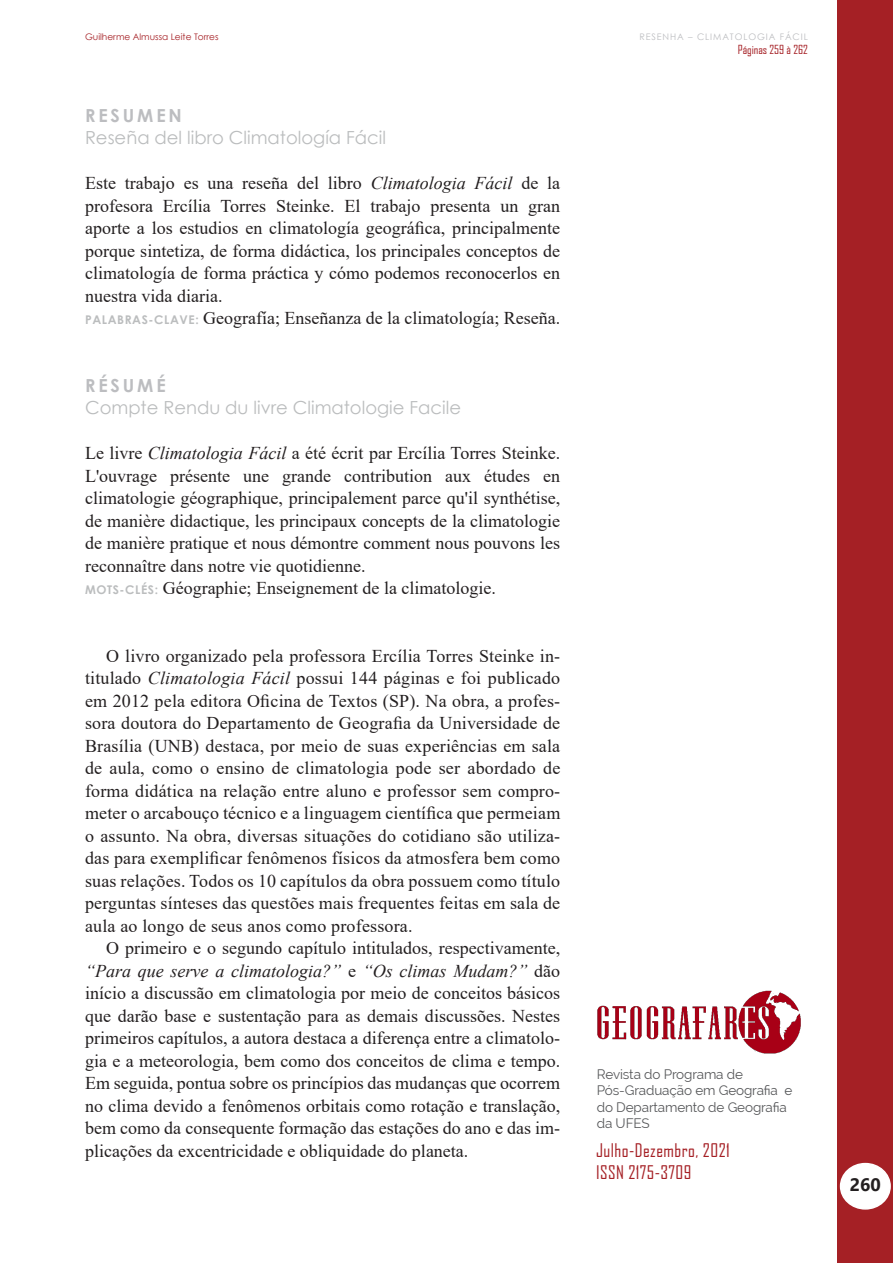
<style>
.page{position:relative;width:893px;height:1263px;background:#fff}
.page>*{position:absolute;margin:0;border:0;box-sizing:border-box;transform-origin:0 0}
.Corpo_do_Texto_Ofici{font:18px/22.5px "Times New Roman";color:#231f20;text-align:justify}
.t1{font:18px "Century Gothic";color:#bbbdbe}
.t2{font:18px/21.6px "Agency FB";letter-spacing:.025em;color:#a52025}
.TÍTULO_CENTURY{font:700 18px "Century Gothic";letter-spacing:.16em;color:#bcbdc0}
.t3{font:700 18px "Segoe UI";color:#231f20}
.t4{font:13.5px/16.2px "Raleway";letter-spacing:-.01em;color:#57585a}
.t5{font:12px "Agency FB";color:#a52025}
.t6{font:9px "Century Gothic";color:#a52025}
.t7{font:9px "Century Gothic";letter-spacing:.1em;color:#bcbdc0}
.s1{font-style:italic}
.s2{font-family:"Century Gothic";font-weight:700;font-size:12px;color:#bbbdbe}
</style>
<div class="page">
<div style="left:838px;top:0;width:55px;height:1263px;background:#a52025"></div>
<div style="left:841px;top:1163px;width:49px;height:46px;background:#fff;border-radius:50%"></div>
<div style="left:840px;top:1163px;width:51px;height:46px;border:2px solid #fff;border-radius:50%"></div>
<img style="left:597px;top:990px;width:204px;height:64px">
<p class="t6" style="left:85px;top:30px;width:135px">Guilherme Almussa Leite Torres</p>
<p class="TÍTULO_CENTURY" style="left:85px;top:101px;width:98px">RESUMEN</p>
<p class="t1" style="left:85px;top:125px;width:303px">Reseña del libro Climatología Fácil</p>
<p class="Corpo_do_Texto_Ofici" style="left:85px;top:171px;width:477px">Este trabajo es una reseña del libro <span class="s1">Climatologia Fácil</span> de la profesora Ercília Torres Steinke. El trabajo presenta un gran aporte a los estudios en climatología geográfica, principalmente porque sintetiza, de forma didáctica, los principales conceptos de climatología de forma práctica y cómo podemos reconocerlos en nuestra vida diaria.</p>
<p class="Corpo_do_Texto_Ofici" style="left:85px;top:306px;width:477px"><span class="s2">PALABRAS-CLAVE:</span> Geografía; Enseñanza de la climatología; Reseña.</p>
<p class="TÍTULO_CENTURY" style="left:85px;top:371px;width:82px">RÉSUMÉ</p>
<p class="t1" style="left:85px;top:395px;width:378px">Compte Rendu du livre Climatologie Facile</p>
<p class="Corpo_do_Texto_Ofici" style="left:85px;top:441px;width:477px">Le livre <span class="s1">Climatologia Fácil</span> a été écrit par Ercília Torres Steinke.<br>L'ouvrage présente une grande contribution aux études en climatologie géographique, principalement parce qu'il synthétise, de manière didactique, les principaux concepts de la climatologie de manière pratique et nous démontre comment nous pouvons les reconnaître dans notre vie quotidienne.</p>
<p class="Corpo_do_Texto_Ofici" style="left:85px;top:576px;width:413px"><span class="s2">MOTS-CLÉS:</span> Géographie; Enseignement de la climatologie.</p>
<p class="Corpo_do_Texto_Ofici" style="left:85px;top:644px;width:477px;text-indent:21px">O livro organizado pela professora Ercília Torres Steinke in&shy;titulado <span class="s1">Climatologia Fácil</span> possui 144 páginas e foi publicado em 2012 pela editora Oficina de Textos (SP). Na obra, a profes&shy;sora doutora do Departamento de Geografia da Universidade de Brasília (UNB) destaca, por meio de suas experiências em sala de aula, como o ensino de climatologia pode ser abordado de forma didática na relação entre aluno e professor sem compro&shy;meter o arcabouço técnico e a linguagem científica que permeiam o assunto. Na obra, diversas situações do cotidiano são utiliza&shy;das para exemplificar fenômenos físicos da atmosfera bem como suas relações. Todos os 10 capítulos da obra possuem como título perguntas sínteses das questões mais frequentes feitas em sala de aula ao longo de seus anos como professora.</p>
<p class="Corpo_do_Texto_Ofici" style="left:85px;top:936px;width:477px;text-indent:21px">O primeiro e o segundo capítulo intitulados, respectivamente, <span class="s1">“Para que serve a climatologia?”</span> e <span class="s1">“Os climas Mudam?”</span> dão início a discussão em climatologia por meio de conceitos básicos que darão base e sustentação para as demais discussões. Nestes primeiros capítulos, a autora destaca a diferença entre a climatolo&shy;gia e a meteorologia, bem como dos conceitos de clima e tempo.<br>Em seguida, pontua sobre os princípios das mudanças que ocorrem no clima devido a fenômenos orbitais como rotação e translação, bem como da consequente formação das estações do ano e das im&shy;plicações da excentricidade e obliquidade do planeta.</p>
<p class="t7" style="left:639px;top:30px;width:170px">RESENHA – CLIMATOLOGIA FÁCIL</p>
<p class="t5" style="left:738px;top:42px;width:72px">Páginas 259 à 262</p>
<p class="t4" style="left:597px;top:1066px;width:197px">Revista do Programa de<br>Pós-Graduação em Geografia e do Departamento de Geografia da UFES</p>
<p class="t2" style="left:596px;top:1139px;width:135px">Julho-Dezembro, 2021<br>ISSN 2175-3709</p>
<p class="t3" style="left:850px;top:1167px;width:33px">260</p>
</div>
